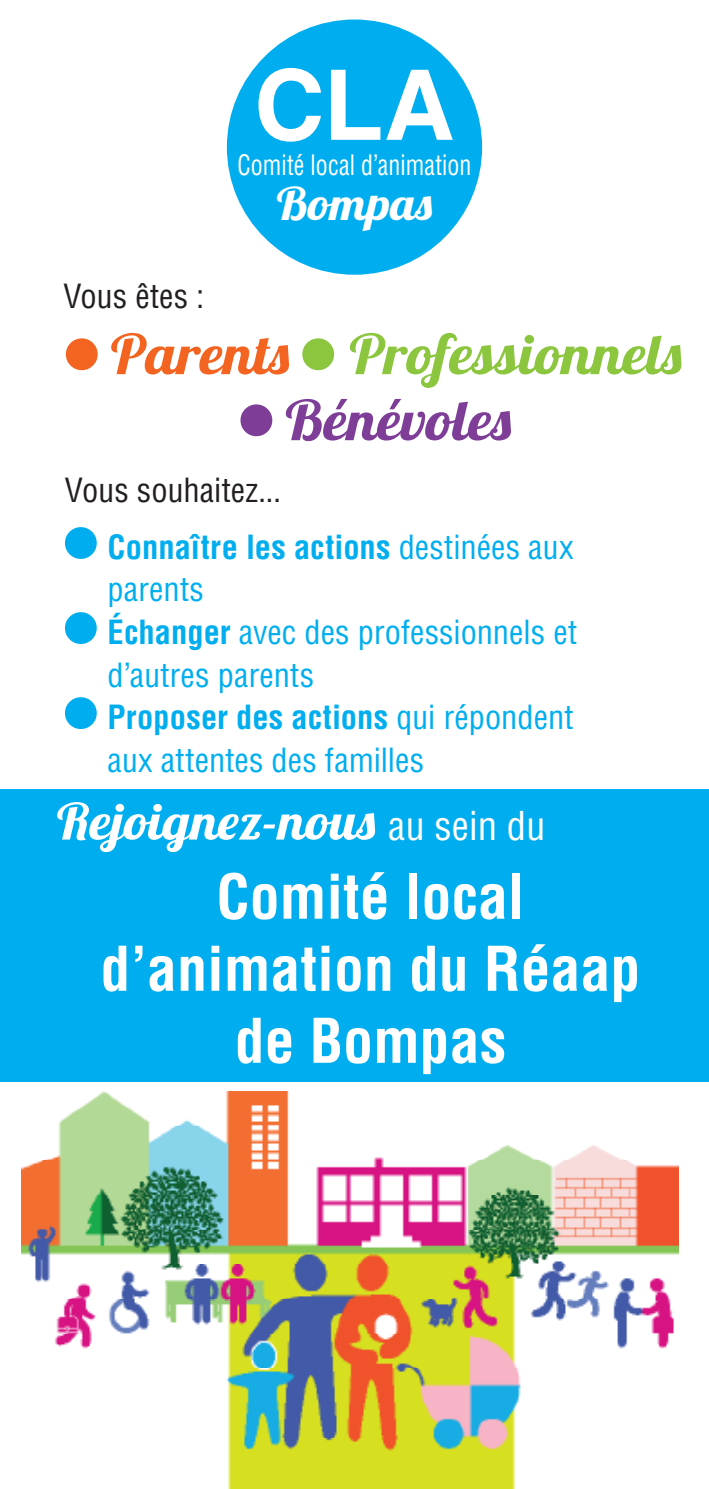
<style>
.page{position:relative;width:709px;height:1489px;background:#fff}
.page>*{position:absolute;margin:0;border:0;box-sizing:border-box;transform-origin:0 0}
.t1{font:700 97.5px "Helvetica LT Std";color:#fff}
.t2{font:700 condensed 60px/72px "Helvetica LT Std";color:#fff;text-align:center}
.t3{font:55px/66px "Lobster 1.4";letter-spacing:.015em;color:#8bc63e;text-align:center;scale:1.1 1}
.t4{font:50px "Lobster 1.4";color:#fff;scale:1.1 1}
.t5{font:45px "Lobster 1.4";color:#fff;scale:1.1 1}
.t6{font:condensed 32.5px/42.5px "Helvetica LT Std";color:#00aeef}
.t7{font:700 condensed 32.5px/56.8px "Helvetica LT Std";letter-spacing:.005em;color:#00aeef}
.t8{font:condensed 32.5px "Helvetica LT Std";color:#231f20}
.t9{font:condensed 27.5px "Helvetica LT Std";letter-spacing:.005em;color:#fff;scale:.87 1}
.s1{color:#f36421}
.s2{color:#7e3e98}
.s3{font-weight:400;color:#231f20}
.s4{font-weight:400}
.s5{font-weight:700}
.s6{font-family:"Helvetica LT Std";font-stretch:condensed;font-size:38.75px}
</style>
<div class="page">
<img style="left:22px;top:1091px;width:656px;height:397px">
<div style="left:0;top:788px;width:709px;height:293px;background:#00aeef"></div>
<svg style="left:65px;top:527px;width:32px;height:32px"></svg>
<svg style="left:65px;top:612px;width:32px;height:32px"></svg>
<svg style="left:65px;top:697px;width:32px;height:32px"></svg>
<svg style="left:66px;top:338px;width:32px;height:32px"></svg>
<svg style="left:302px;top:338px;width:32px;height:32px"></svg>
<svg style="left:240px;top:404px;width:32px;height:32px"></svg>
<div style="left:227px;top:19px;width:255px;height:256px;background:#00aeef;border-radius:50%"></div>
<h1 class="t1" style="left:254px;top:46px;width:202px">CLA</h1>
<p class="t9" style="left:237px;top:148px;width:271px">Comité local d’animation</p>
<h3 class="t5" style="left:277px;top:175px;width:143px">Bompas</h3>
<p class="t8" style="left:63px;top:276px;width:142px">Vous êtes :</p>
<h3 class="t3" style="left:111px;top:320px;width:520px"><span class="s1">Parents</span> Professionnels<br><span class="s2">Bénévoles</span></h3>
<p class="t7" style="left:107px;top:462px;width:467px;text-indent:-43px"><span class="s3">Vous souhaitez...<br></span>Connaître les actions <span class="s4">destinées aux</span></p>
<p class="t6" style="left:107px;top:568px;width:471px">parents<br><span class="s5">Échanger</span> avec des professionnels et d’autres parents<br><span class="s5">Proposer des actions</span> qui répondent aux attentes des familles</p>
<h3 class="t4" style="left:57px;top:789px;width:446px">Rejoignez-nous <span class="s6">au sein du</span></h3>
<h2 class="t2" style="left:100px;top:860px;width:542px">Comité local d’animation du Réaap de Bompas</h2>
</div>
